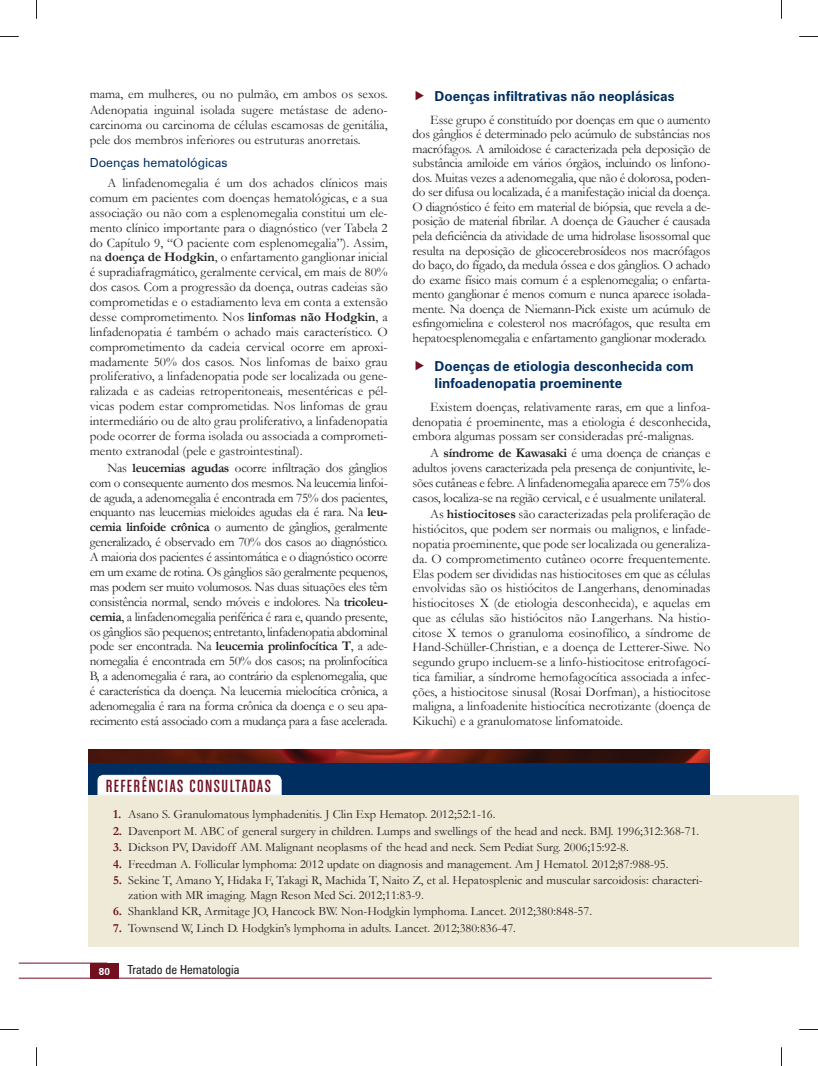
<style>
.page{position:relative;width:818px;height:1066px;background:#fff}
.page>*{position:absolute;margin:0;border:0;box-sizing:border-box;transform-origin:0 0}
.t1{font:18.75px "Chalet Comprime Cologne Eighty";letter-spacing:.08em;color:#720f21}
.t2{font:700 13.75px/16.6px "Zurich BT";color:#002e60}
.t3{font:13.12px/14.9px "Garamond";color:#231f20;text-align:justify}
.t4{font:12.5px/14.4px "Garamond";color:#231f20}
.t5{font:condensed 12.5px "Zurich BT";color:#231f20}
.t6{font:12.5px "Zurich BT";color:#002e60}
.t7{font:700 10px "Zurich BT";color:#fff}
.s1{font-weight:700}
.s2{font-weight:700;color:#720f21}
</style>
<div class="page">
<div style="left:90px;top:962px;width:28px;height:16px;background:#720f21"></div>
<hr style="left:19px;top:977px;width:692px;height:1px;background:#720f21">
<hr style="left:19px;top:962px;width:88px;height:1px;background:#720f21">
<div style="left:88px;top:794px;width:710px;height:152px;background:#efead7"></div>
<img style="left:88px;top:749px;width:621px;height:13px">
<div style="left:88px;top:762px;width:621px;height:32px;background:#002e60"></div>
<svg style="left:98px;top:774px;width:183px;height:20px;background:#f3f5f7"></svg>
<svg style="left:0;top:36px;width:19px;height:1px"></svg>
<svg style="left:799px;top:36px;width:18px;height:1px"></svg>
<svg style="left:36px;top:0;width:1px;height:19px"></svg>
<svg style="left:36px;top:1047px;width:1px;height:18px"></svg>
<p class="t3" style="left:90px;top:87px;width:299px;line-height:15.2px">mama, em mulheres, ou no pulmão, em ambos os sexos.<br>Adenopatia inguinal isolada sugere metástase de adeno&shy;carcinoma ou carcinoma de células escamosas de genitália, pele dos membros inferiores ou estruturas anorretais.</p>
<p class="t6" style="left:90px;top:158px;width:139px">Doenças hematológicas</p>
<p class="t3" style="left:90px;top:176px;width:299px;text-indent:18px">A linfadenomegalia é um dos achados clínicos mais comum em pacientes com doenças hematológicas, e a sua associação ou não com a esplenomegalia constitui um ele&shy;mento clínico importante para o diagnóstico (ver Tabela 2 do Capítulo 9, “O paciente com esplenomegalia”). Assim, na <span class="s1">doença de Hodgkin</span>, o enfartamento ganglionar inicial é supradiafragmático, geralmente cervical, em mais de 80% dos casos. Com a progressão da doença, outras cadeias são comprometidas e o estadiamento leva em conta a extensão desse comprometimento. Nos <span class="s1">linfomas não Hodgkin</span>, a linfadenopatia é também o achado mais característico. O comprometimento da cadeia cervical ocorre em aproxi&shy;madamente 50% dos casos. Nos linfomas de baixo grau proliferativo, a linfadenopatia pode ser localizada ou gene&shy;ralizada e as cadeias retroperitoneais, mesentéricas e pél&shy;vicas podem estar comprometidas. Nos linfomas de grau intermediário ou de alto grau proliferativo, a linfadenopatia pode ocorrer de forma isolada ou associada a comprometi&shy;mento extranodal (pele e gastrointestinal).</p>
<p class="t3" style="left:90px;top:460px;width:299px;text-indent:18px">Nas <span class="s1">leucemias agudas</span> ocorre infiltração dos gânglios com o consequente aumento dos mesmos. Na leucemia linfoi&shy;de aguda, a adenomegalia é encontrada em 75% dos pacientes, enquanto nas leucemias mieloides agudas ela é rara. Na <span class="s1">leu&shy;cemia linfoide crônica</span> o aumento de gânglios, geralmente generalizado, é observado em 70% dos casos ao diagnóstico.<br>A maioria dos pacientes é assintomática e o diagnóstico ocorre em um exame de rotina. Os gânglios são geralmente pequenos, mas podem ser muito volumosos. Nas duas situações eles têm consistência normal, sendo móveis e indolores. Na <span class="s1">tricoleu&shy;cemia</span>, a linfadenomegalia periférica é rara e, quando presente, os gânglios são pequenos; entretanto, linfadenopatia abdominal pode ser encontrada. Na <span class="s1">leucemia prolinfocítica T</span>, a ade&shy;nomegalia é encontrada em 50% dos casos; na prolinfocítica B, a adenomegalia é rara, ao contrário da esplenomegalia, que é característica da doença. Na leucemia mielocítica crônica, a adenomegalia é rara na forma crônica da doença e o seu apa&shy;recimento está associado com a mudança para a fase acelerada.</p>
<h1 class="t1" style="left:106px;top:778px;width:167px">REFERÊNCIAS CONSULTADAS</h1>
<p class="t2" style="left:434px;top:89px;width:241px">Doenças infiltrativas não neoplásicas</p>
<p class="t3" style="left:412px;top:113px;width:299px;line-height:14.5px;text-indent:18px">Esse grupo é constituído por doenças em que o aumento dos gânglios é determinado pelo acúmulo de substâncias nos macrófagos. A amiloidose é caracterizada pela deposição de substância amiloide em vários órgãos, incluindo os linfono&shy;dos. Muitas vezes a adenomegalia, que não é dolorosa, poden&shy;do ser difusa ou localizada, é a manifestação inicial da doença.<br>O diagnóstico é feito em material de biópsia, que revela a de&shy;posição de material fibrilar. A doença de Gaucher é causada pela deficiência da atividade de uma hidrolase lisossomal que resulta na deposição de glicocerebrosídeos nos macrófagos do baço, do fígado, da medula óssea e dos gânglios. O achado do exame físico mais comum é a esplenomegalia; o enfarta&shy;mento ganglionar é menos comum e nunca aparece isolada&shy;mente. Na doença de Niemann-Pick existe um acúmulo de esfingomielina e colesterol nos macrófagos, que resulta em hepatoesplenomegalia e enfartamento ganglionar moderado.</p>
<p class="t2" style="left:434px;top:359px;width:260px">Doenças de etiologia desconhecida com linfoadenopatia proeminente</p>
<p class="t3" style="left:412px;top:399px;width:299px;text-indent:18px">Existem doenças, relativamente raras, em que a linfoa&shy;denopatia é proeminente, mas a etiologia é desconhecida, embora algumas possam ser consideradas pré-malignas.</p>
<p class="t3" style="left:412px;top:446px;width:299px;text-indent:18px">A <span class="s1">síndrome de Kawasaki</span> é uma doença de crianças e adultos jovens caracterizada pela presença de conjuntivite, le&shy;sões cutâneas e febre. A linfadenomegalia aparece em 75% dos casos, localiza-se na região cervical, e é usualmente unilateral.</p>
<p class="t3" style="left:412px;top:507px;width:299px;text-indent:18px">As <span class="s1">histiocitoses</span> são caracterizadas pela proliferação de histiócitos, que podem ser normais ou malignos, e linfade&shy;nopatia proeminente, que pode ser localizada ou generaliza&shy;da. O comprometimento cutâneo ocorre frequentemente.<br>Elas podem ser divididas nas histiocitoses em que as células envolvidas são os histiócitos de Langerhans, denominadas histiocitoses X (de etiologia desconhecida), e aquelas em que as células são histiócitos não Langerhans. Na histio&shy;citose X temos o granuloma eosinofílico, a síndrome de Hand-Schüller-Christian, e a doença de Letterer-Siwe. No segundo grupo incluem-se a linfo-histiocitose eritrofagocí&shy;tica familiar, a síndrome hemofagocítica associada a infec&shy;ções, a histiocitose sinusal (Rosai Dorfman), a histiocitose maligna, a linfoadenite histiocítica necrotizante (doença de Kikuchi) e a granulomatose linfomatoide.</p>
<p class="t4" style="left:113px;top:807px;width:383px"><span class="s2">1.</span> Asano S. Granulomatous lymphadenitis. J Clin Exp Hematop. 2012;52:1-16.</p>
<p class="t4" style="left:113px;top:823px;width:587px"><span class="s2">2.</span> Davenport M. ABC of general surgery in children. Lumps and swellings of the head and neck. BMJ. 1996;312:368-71.</p>
<p class="t4" style="left:113px;top:840px;width:517px"><span class="s2">3.</span> Dickson PV, Davidoff AM. Malignant neoplasms of the head and neck. Sem Pediat Surg. 2006;15:92-8.</p>
<p class="t4" style="left:113px;top:856px;width:556px"><span class="s2">4.</span> Freedman A. Follicular lymphoma: 2012 update on diagnosis and management. Am J Hematol. 2012;87:988-95.</p>
<p class="t4" style="left:128px;top:873px;width:576px;text-indent:-15px"><span class="s2">5.</span> Sekine T, Amano Y, Hidaka F, Takagi R, Machida T, Naito Z, et al. Hepatosplenic and muscular sarcoidosis: characteri&shy;zation with MR imaging. Magn Reson Med Sci. 2012;11:83-9.</p>
<p class="t4" style="left:113px;top:903px;width:480px"><span class="s2">6.</span> Shankland KR, Armitage JO, Hancock BW. Non-Hodgkin lymphoma. Lancet. 2012;380:848-57.</p>
<p class="t4" style="left:113px;top:920px;width:404px"><span class="s2">7.</span> Townsend W, Linch D. Hodgkin’s lymphoma in adults. Lancet. 2012;380:836-47.</p>
<p class="t7" style="left:99px;top:967px;width:13px">80</p>
<p class="t5" style="left:127px;top:964px;width:113px">Tratado de Hematologia</p>
</div>
